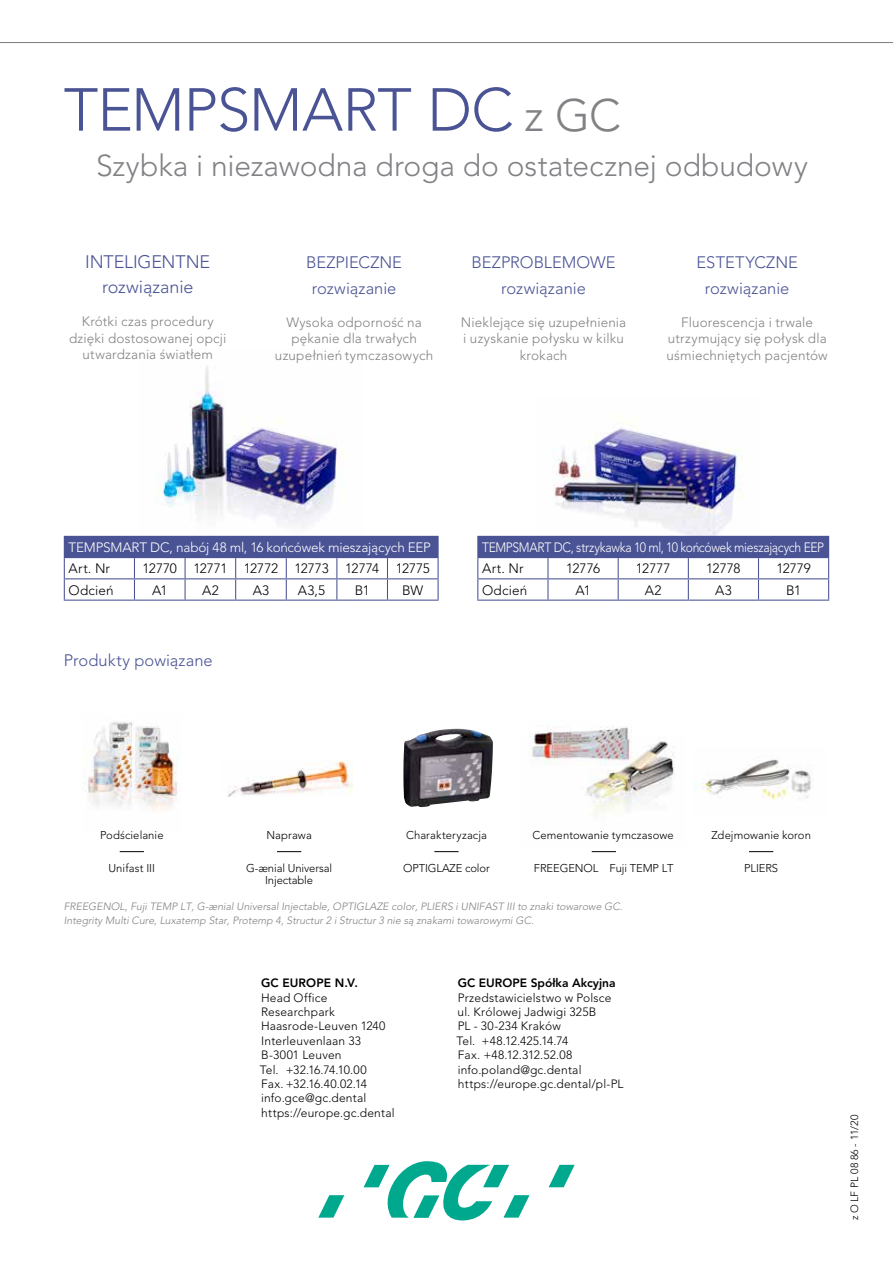
<style>
.page{position:relative;width:893px;height:1263px;background:#fff}
.page>*{position:absolute;margin:0;border:0;box-sizing:border-box;transform-origin:0 0}
.t1{font:300 60px "Avenir";letter-spacing:-.015em;color:#4a5394}
.t2{font:300 30px "Avenir";letter-spacing:-.005em;color:#808285}
.t3{font:300 18px/25.5px "Avenir";letter-spacing:-.005em;color:#4a5394;text-align:center}
.t4{font:300 16.5px/25.5px "Avenir";color:#4a5394;text-align:center}
.t5{font:300 13.5px/16.5px "Avenir";letter-spacing:.015em;color:#808285;text-align:center}
.t6{font:300 13.5px "Avenir";letter-spacing:.005em;color:#000}
.t7{font:300 13.5px "Avenir";letter-spacing:-.015em;color:#fff;scale:.9 1}
.t8{font:300 13.5px "Avenir";letter-spacing:-.015em;color:#fff}
.t9{font:300 12px/14.4px "Avenir";letter-spacing:.015em;color:#000}
.t10{font:800 12px "Avenir";color:#000}
.t11{font:300 11.25px/12px "Avenir";color:#000;text-align:center}
.t12{font:italic 300 10.5px/13.5px "Avenir";color:#808285}
.t13{font:300 10.5px "Avenir";color:#000}
.s1{font-size:45px;color:#808285}
</style>
<div class="page">
<img style="left:228px;top:760px;width:125px;height:36px">
<img style="left:83px;top:722px;width:95px;height:88px">
<img style="left:693px;top:759px;width:118px;height:41px">
<img style="left:138px;top:366px;width:225px;height:170px">
<img style="left:536px;top:415px;width:225px;height:121px">
<svg style="left:0;top:42px;width:893px;height:1px"></svg>
<svg style="left:549px;top:1165px;width:26px;height:22px"></svg>
<svg style="left:364px;top:1161px;width:165px;height:59px"></svg>
<svg style="left:318px;top:1195px;width:26px;height:22px"></svg>
<img style="left:529px;top:726px;width:101px;height:11px">
<img style="left:529px;top:737px;width:146px;height:79px">
<img style="left:403px;top:729px;width:90px;height:78px">
<div style="left:64px;top:536px;width:374px;height:22px;background:#4a5394"></div>
<hr style="left:387px;top:536px;width:52px;height:1px;background:#4a5394">
<hr style="left:64px;top:578px;width:70px;height:1px;background:#4a5394">
<svg style="left:64px;top:558px;width:1px;height:42px"></svg>
<hr style="left:134px;top:578px;width:51px;height:1px;background:#4a5394">
<svg style="left:134px;top:558px;width:1px;height:42px"></svg>
<hr style="left:185px;top:578px;width:51px;height:1px;background:#4a5394">
<svg style="left:185px;top:558px;width:1px;height:42px"></svg>
<hr style="left:236px;top:578px;width:50px;height:1px;background:#4a5394">
<svg style="left:235px;top:558px;width:1px;height:42px"></svg>
<hr style="left:286px;top:578px;width:51px;height:1px;background:#4a5394">
<svg style="left:286px;top:558px;width:1px;height:42px"></svg>
<hr style="left:337px;top:578px;width:50px;height:1px;background:#4a5394">
<svg style="left:336px;top:558px;width:1px;height:42px"></svg>
<hr style="left:387px;top:578px;width:52px;height:1px;background:#4a5394">
<svg style="left:387px;top:558px;width:1px;height:42px"></svg>
<svg style="left:438px;top:537px;width:1px;height:63px"></svg>
<hr style="left:64px;top:600px;width:70px;height:1px;background:#4a5394">
<hr style="left:134px;top:600px;width:51px;height:1px;background:#4a5394">
<hr style="left:185px;top:600px;width:51px;height:1px;background:#4a5394">
<hr style="left:236px;top:600px;width:50px;height:1px;background:#4a5394">
<hr style="left:286px;top:600px;width:51px;height:1px;background:#4a5394">
<hr style="left:337px;top:600px;width:50px;height:1px;background:#4a5394">
<hr style="left:387px;top:600px;width:52px;height:1px;background:#4a5394">
<div style="left:478px;top:536px;width:351px;height:22px;background:#4a5394"></div>
<hr style="left:477px;top:536px;width:71px;height:1px;background:#4a5394">
<hr style="left:547px;top:558px;width:2px;height:20px;background:#4a5394">
<hr style="left:477px;top:578px;width:71px;height:1px;background:#4a5394">
<svg style="left:477px;top:537px;width:1px;height:63px"></svg>
<hr style="left:548px;top:578px;width:70px;height:1px;background:#4a5394">
<hr style="left:547px;top:579px;width:2px;height:21px;background:#4a5394">
<hr style="left:618px;top:578px;width:70px;height:1px;background:#4a5394">
<svg style="left:618px;top:558px;width:1px;height:42px"></svg>
<hr style="left:688px;top:578px;width:70px;height:1px;background:#4a5394">
<svg style="left:688px;top:558px;width:1px;height:42px"></svg>
<hr style="left:758px;top:578px;width:71px;height:1px;background:#4a5394">
<svg style="left:758px;top:558px;width:1px;height:42px"></svg>
<svg style="left:828px;top:558px;width:1px;height:42px"></svg>
<hr style="left:477px;top:600px;width:71px;height:1px;background:#4a5394">
<hr style="left:548px;top:600px;width:70px;height:1px;background:#4a5394">
<hr style="left:618px;top:600px;width:70px;height:1px;background:#4a5394">
<hr style="left:688px;top:600px;width:70px;height:1px;background:#4a5394">
<hr style="left:758px;top:600px;width:71px;height:1px;background:#4a5394">
<svg style="left:120px;top:851px;width:24px;height:1px"></svg>
<svg style="left:277px;top:851px;width:24px;height:1px"></svg>
<svg style="left:749px;top:851px;width:24px;height:1px"></svg>
<svg style="left:434px;top:851px;width:25px;height:1px"></svg>
<svg style="left:592px;top:851px;width:24px;height:1px"></svg>
<h1 class="t1" style="left:64px;top:77px;width:559px">TEMPSMART DC <span class="s1">z GC</span></h1>
<h2 class="t2" style="left:96px;top:149px;width:713px">Szybka i niezawodna droga do ostatecznej odbudowy</h2>
<h3 class="t3" style="left:85px;top:249px;width:127px">INTELIGENTNE rozwiåzanie</h3>
<p class="t5" style="left:69px;top:314px;width:159px">Krótki czas procedury dziëki dostosowanej opcji utwardzania πwiatłem</p>
<h3 class="t4" style="left:306px;top:250px;width:97px">BEZPIECZNE rozwiåzanie</h3>
<p class="t5" style="left:275px;top:314px;width:160px">Wysoka odpornoπÊ na pëkanie dla trwałych uzupełnieË tymczasowych</p>
<h3 class="t4" style="left:472px;top:250px;width:145px">BEZPROBLEMOWE rozwiåzanie</h3>
<p class="t5" style="left:461px;top:314px;width:167px">Nieklejåce sië uzupełnienia i uzyskanie połysku w kilku krokach</p>
<h3 class="t4" style="left:696px;top:250px;width:103px">ESTETYCZNE rozwiåzanie</h3>
<p class="t5" style="left:666px;top:314px;width:163px">Fluorescencja i trwale utrzymujåcy sië połysk dla uπmiechniëtych pacjentów</p>
<p class="t8" style="left:69px;top:540px;width:364px">TEMPSMART DC, nabój 48 ml, 16 koËcówek mieszajåcych EEP</p>
<p class="t6" style="left:69px;top:561px;width:43px">Art. Nr</p>
<p class="t6" style="left:143px;top:561px;width:289px">12770 12771 12772 12773 12774 12775</p>
<p class="t6" style="left:69px;top:582px;width:46px">OdcieË</p>
<p class="t6" style="left:152px;top:583px;width:17px">A1</p>
<p class="t6" style="left:202px;top:583px;width:18px">A2</p>
<p class="t6" style="left:253px;top:583px;width:18px">A3</p>
<p class="t6" style="left:298px;top:583px;width:29px">A3,5</p>
<p class="t6" style="left:355px;top:583px;width:17px">B1</p>
<p class="t6" style="left:402px;top:583px;width:23px">BW</p>
<h3 class="t4" style="left:64px;top:648px;width:150px">Produkty powiåzane</h3>
<p class="t7" style="left:482px;top:540px;width:381px">TEMPSMART DC, strzykawka 10 ml, 10 koËcówek mieszajåcych EEP</p>
<p class="t6" style="left:482px;top:561px;width:43px">Art. Nr</p>
<p class="t6" style="left:566px;top:561px;width:35px">12776</p>
<p class="t6" style="left:636px;top:561px;width:36px">12777</p>
<p class="t6" style="left:706px;top:561px;width:36px">12778</p>
<p class="t6" style="left:776px;top:561px;width:36px">12779</p>
<p class="t6" style="left:482px;top:582px;width:46px">OdcieË</p>
<p class="t6" style="left:575px;top:583px;width:17px">A1</p>
<p class="t6" style="left:645px;top:583px;width:18px">A2</p>
<p class="t6" style="left:715px;top:583px;width:18px">A3</p>
<p class="t6" style="left:786px;top:583px;width:17px">B1</p>
<p class="t11" style="left:100px;top:829px;width:65px">Podπcielanie</p>
<p class="t11" style="left:266px;top:829px;width:47px">Naprawa</p>
<p class="t11" style="left:406px;top:829px;width:82px">Charakteryzacja</p>
<p class="t11" style="left:532px;top:829px;width:143px">Cementowanie tymczasowe</p>
<p class="t11" style="left:108px;top:862px;width:48px">Unifast III</p>
<p class="t11" style="left:246px;top:862px;width:87px">G-≥nial Universal<br>Injectable</p>
<p class="t11" style="left:403px;top:862px;width:88px">OPTIGLAZE color</p>
<p class="t11" style="left:534px;top:862px;width:141px">FREEGENOL Fuji TEMP LT</p>
<p class="t12" style="left:64px;top:900px;width:560px">FREEGENOL, Fuji TEMP LT, G-≥nial Universal Injectable, OPTIGLAZE color, PLIERS i UNIFAST III to znaki towarowe GC.<br>Integrity Multi Cure, Luxatemp Star, Protemp 4, Structur 2 i Structur 3 nie så znakami towarowymi GC.</p>
<p class="t10" style="left:261px;top:976px;width:98px">GC EUROPE N.V.</p>
<p class="t9" style="left:260px;top:990px;width:136px">Head Office<br>Researchpark<br>Haasrode-Leuven 1240<br>Interleuvenlaan 33<br>B-3001 Leuven<br>Tel. +32.16.74.10.00<br>Fax. +32.16.40.02.14 info.gce@gc.dental https://europe.gc.dental</p>
<p class="t10" style="left:458px;top:976px;width:159px">GC EUROPE Spółka Akcyjna</p>
<p class="t9" style="left:456px;top:990px;width:169px">Przedstawicielstwo w Polsce ul. Królowej Jadwigi 325B<br>PL - 30-234 Kraków<br>Tel. +48.12.425.14.74<br>Fax. +48.12.312.52.08 info.poland@gc.dental https://europe.gc.dental/pl-PL</p>
<p class="t11" style="left:711px;top:829px;width:101px">Zdejmowanie koron</p>
<p class="t11" style="left:744px;top:862px;width:36px">PLIERS</p>
<p class="t13" style="left:849px;top:1220px;width:107px;rotate:-90deg">z O LF PL 08 86 - 11/20</p>
</div>
